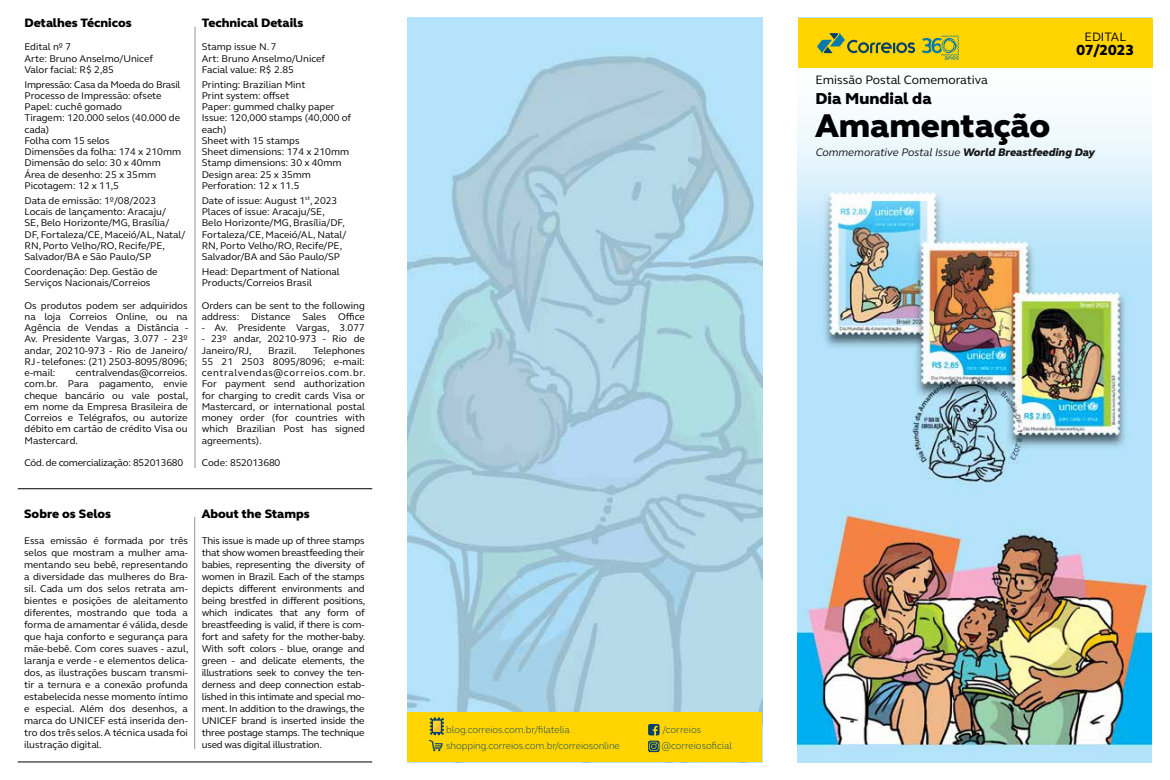
<style>
.page{position:relative;width:1170px;height:780px;background:#fff}
.page>*{position:absolute;margin:0;border:0;box-sizing:border-box;transform-origin:0 0}
.t1{font:800 33.75px "FS Elliot";color:#000}
.t2{font:800 16.25px "FS Elliot";color:#000}
.t3{font:800 15px "FS Elliot";color:#000}
.t4{font:800 12.5px "FS Elliot";color:#000}
.t5{font:12.5px "FS Elliot";color:#000}
.t6{font:italic 11.25px "FS Elliot";letter-spacing:-.005em;color:#000}
.t7{font:10px/11.2px "FS Elliot";color:#000}
.t8{font:300 10px "FS Elliot";letter-spacing:-.01em;color:#00416b}
.t9{font:10px "FS Elliot";letter-spacing:-.02em;color:#000}
.s1{font-weight:800}
</style>
<div class="page">
<img style="left:407px;top:18px;width:355px;height:694px">
<img style="left:797px;top:430px;width:354px;height:332px">
<img style="left:797px;top:67px;width:355px;height:363px">
<hr style="left:195px;top:27px;width:1px;height:441px;background:#939598">
<hr style="left:194px;top:517px;width:1px;height:232px;background:#939598">
<hr style="left:18px;top:761px;width:354px;height:1px;background:#000">
<hr style="left:18px;top:488px;width:354px;height:1px;background:#000">
<div style="left:797px;top:18px;width:355px;height:49px;background:#ffd400"></div>
<div style="left:407px;top:712px;width:355px;height:50px;background:#ffd400"></div>
<svg style="left:648px;top:724px;width:11px;height:28px"></svg>
<svg style="left:429px;top:717px;width:15px;height:34px"></svg>
<svg style="left:817px;top:33px;width:98px;height:20px"></svg>
<svg style="left:922px;top:36px;width:36px;height:24px"></svg>
<p class="t4" style="left:24px;top:14px;width:109px">Detalhes Técnicos</p>
<p class="t7" style="left:24px;top:41px;width:130px">Edital nº 7<br>Arte: Bruno Anselmo/Unicef<br>Valor facial: R$ 2,85</p>
<p class="t7" style="left:24px;top:78px;width:158px">Impressão: Casa da Moeda do Brasil<br>Processo de Impressão: ofsete<br>Papel: cuchê gomado<br>Tiragem: 120.000 selos (40.000 de cada)<br>Folha com 15 selos<br>Dimensões da folha: 174 x 210mm<br>Dimensão do selo: 30 x 40mm<br>Área de desenho: 25 x 35mm<br>Picotagem: 12 x 11,5</p>
<p class="t7" style="left:24px;top:194px;width:162px">Data de emissão: 1º/08/2023<br>Locais de lançamento: Aracaju/<br>SE, Belo Horizonte/MG, Brasília/<br>DF, Fortaleza/CE, Maceió/AL, Natal/<br>RN, Porto Velho/RO, Recife/PE,<br>Salvador/BA e São Paulo/SP</p>
<p class="t7" style="left:24px;top:265px;width:135px">Coordenação: Dep. Gestão de<br>Serviços Nacionais/Correios</p>
<p class="t7" style="left:24px;top:299px;width:165px;text-align:justify">Os produtos podem ser adquiridos na loja Correios Online, ou na Agência de Vendas a Distância - Av. Presidente Vargas, 3.077 - 23º andar, 20210-973 - Rio de Janeiro/ RJ - telefones: (21) 2503-8095/8096; e-mail:</p>
<p class="t7" style="left:24px;top:367px;width:165px;text-align:justify;text-indent:51px">centralvendas@correios. com.br. Para pagamento, envie cheque bancário ou vale postal, em nome da Empresa Brasileira de Correios e Telégrafos, ou autorize débito em cartão de crédito Visa ou Mastercard.</p>
<p class="t9" style="left:24px;top:456px;width:160px">Cód. de comercialização: 852013680</p>
<p class="t4" style="left:202px;top:14px;width:103px">Technical Details</p>
<p class="t7" style="left:202px;top:41px;width:125px">Stamp issue N. 7<br>Art: Bruno Anselmo/Unicef<br>Facial value: R$ 2.85</p>
<p class="t7" style="left:202px;top:78px;width:151px">Printing: Brazilian Mint<br>Print system: offset<br>Paper: gummed chalky paper<br>Issue: 120,000 stamps (40,000 of each)<br>Sheet with 15 stamps<br>Sheet dimensions: 174 x 210mm<br>Stamp dimensions: 30 x 40mm<br>Design area: 25 x 35mm<br>Perforation: 12 x 11.5</p>
<p class="t7" style="left:202px;top:194px;width:146px">Date of issue: August 1<sup>st</sup>, 2023<br>Places of issue: Aracaju/SE,<br>Belo Horizonte/MG, Brasília/DF,<br>Fortaleza/CE, Maceió/AL, Natal/<br>RN, Porto Velho/RO, Recife/PE,<br>Salvador/BA and São Paulo/SP</p>
<p class="t7" style="left:202px;top:265px;width:139px">Head: Department of National<br>Products/Correios Brasil</p>
<p class="t7" style="left:202px;top:299px;width:164px">Orders can be sent to the following address: Distance Sales Office</p>
<p class="t7" style="left:202px;top:322px;width:164px">- Av. Presidente Vargas, 3.077</p>
<p class="t7" style="left:202px;top:333px;width:165px">- 23º andar, 20210-973 - Rio de<br>Janeiro/RJ,</p>
<p class="t7" style="left:202px;top:344px;width:165px;text-align:justify;text-indent:111px">Telephones 55 21 2503 8095/8096; e-mail: centralvendas@correios.com.br.<br>For payment send authorization for charging to credit cards Visa or Mastercard, or international postal money order (for countries with which Brazilian Post has signed agreements).</p>
<p class="t9" style="left:202px;top:456px;width:80px">Code: 852013680</p>
<p class="t7" style="left:268px;top:344px;width:30px">Brazil.</p>
<p class="t4" style="left:24px;top:505px;width:88px">Sobre os Selos</p>
<p class="t7" style="left:24px;top:534px;width:166px;line-height:12px;text-align:justify">Essa emissão é formada por três selos que mostram a mulher ama&shy;mentando seu bebê, representando a diversidade das mulheres do Bra&shy;sil. Cada um dos selos retrata am&shy;bientes e posições de aleitamento diferentes, mostrando que toda a forma de amamentar é válida, desde que haja conforto e segurança para mãe-bebê. Com cores suaves - azul, laranja e verde - e elementos delica&shy;dos, as ilustrações buscam transmi&shy;tir a ternura e a conexão profunda estabelecida nesse momento íntimo e especial. Além dos desenhos, a marca do UNICEF está inserida den&shy;tro dos três selos. A técnica usada foi ilustração digital.</p>
<p class="t4" style="left:202px;top:505px;width:109px">About the Stamps</p>
<p class="t7" style="left:202px;top:534px;width:165px;line-height:12px;text-align:justify">This issue is made up of three stamps that show women breastfeeding their babies, representing the diversity of women in Brazil. Each of the stamps depicts different environments and being brestfed in different positions, which indicates that any form of breastfeeding is valid, if there is com&shy;fort and safety for the mother-baby.<br>With soft colors - blue, orange and green - and delicate elements, the illustrations seek to convey the ten&shy;derness and deep connection estab&shy;lished in this intimate and special mo&shy;ment. In addition to the drawings, the UNICEF brand is inserted inside the three postage stamps. The technique used was digital illustration.</p>
<p class="t8" style="left:446px;top:722px;width:125px">blog.correios.com.br/filatelia</p>
<p class="t8" style="left:662px;top:722px;width:40px">/correios</p>
<p class="t8" style="left:446px;top:738px;width:175px">shopping.correios.com.br/correiosonline</p>
<p class="t8" style="left:661px;top:738px;width:72px">@correiosoficial</p>
<p class="t5" style="left:1084px;top:29px;width:43px">EDITAL</p>
<h3 class="t3" style="left:1076px;top:40px;width:59px">07/2023</h3>
<p class="t5" style="left:815px;top:71px;width:174px">Emissão Postal Comemorativa</p>
<h2 class="t2" style="left:815px;top:88px;width:118px">Dia Mundial da</h2>
<h1 class="t1" style="left:815px;top:103px;width:236px">Amamentação</h1>
<p class="t6" style="left:815px;top:145px;width:281px">Commemorative Postal Issue <span class="s1">World Breastfeeding Day</span></p>
</div>
